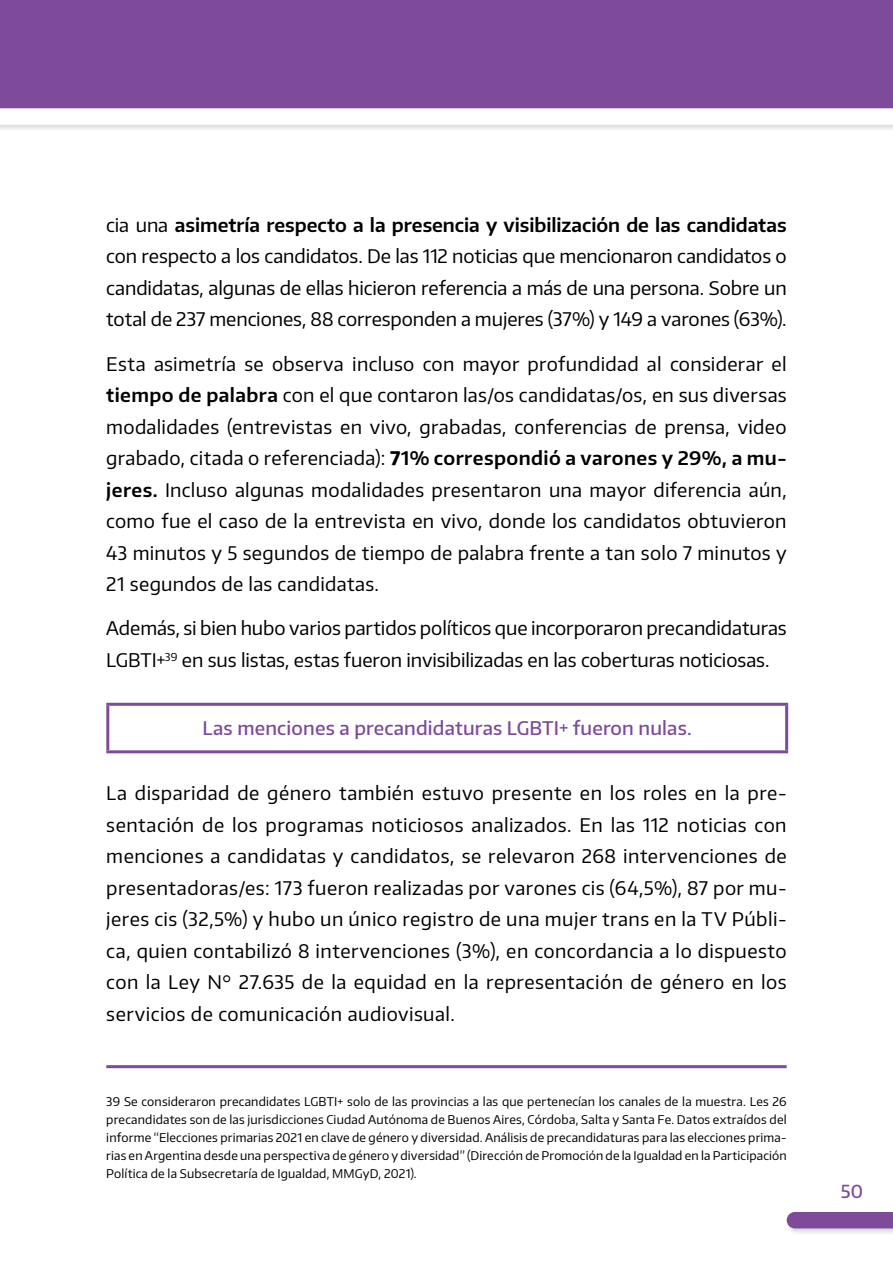
<style>
.page{position:relative;width:893px;height:1263px;background:#fff}
.page>*{position:absolute;margin:0;border:0;box-sizing:border-box;transform-origin:0 0}
.t1{font:18.75px/31.5px "Encode Sans";color:#000;text-align:justify}
.t2{font:500 18.75px "Encode Sans";letter-spacing:.01em;color:#7d4a9c}
.t3{font:500 18px "Encode Sans";color:#7d4a9c}
.t4{font:12px/18px "Encode Sans";letter-spacing:.015em;color:#000;text-align:justify}
.s1{font-weight:600}
.s2{font-weight:700}
</style>
<div class="page">
<div style="left:0;top:0;width:893px;height:115px;background:#7d4a9c"></div>
<div style="left:0;top:107px;width:893px;height:25px;background:#000;opacity:.15"></div>
<svg style="left:0;top:108px;width:893px;height:17px"></svg>
<div style="left:786px;top:1211px;width:107px;height:25px;background:#000;opacity:.15"></div>
<div style="left:787px;top:1212px;width:106px;height:16px;background:#7d4a9c"></div>
<hr style="left:106px;top:703px;width:682px;height:3px;background:#7d4a9c">
<hr style="left:106px;top:706px;width:3px;height:44px;background:#7d4a9c">
<hr style="left:785px;top:706px;width:3px;height:44px;background:#7d4a9c">
<hr style="left:106px;top:750px;width:682px;height:3px;background:#7d4a9c">
<hr style="left:106px;top:1065px;width:681px;height:3px;background:#7d4a9c">
<p class="t1" style="left:106px;top:209px;width:682px">cia una <span class="s1">asimetría respecto a la presencia y visibilización de las candidatas </span>con respecto a los candidatos. De las 112 noticias que mencionaron candidatos o candidatas, algunas de ellas hicieron referencia a más de una persona. Sobre un total de 237 menciones, 88 corresponden a mujeres (37%) y 149 a varones (63%).</p>
<p class="t1" style="left:106px;top:347px;width:682px">Esta asimetría se observa incluso con mayor profundidad al considerar el <span class="s1">tiempo de palabra</span> con el que contaron las/os candidatas/os, en sus diversas modalidades (entrevistas en vivo, grabadas, conferencias de prensa, video grabado, citada o referenciada): <span class="s2">7</span><span class="s1">1% correspondió a varones y 29%, a mu&shy;jeres.</span> Incluso algunas modalidades presentaron una mayor diferencia aún, como fue el caso de la entrevista en vivo, donde los candidatos obtuvieron 43 minutos y 5 segundos de tiempo de palabra frente a tan solo 7 minutos y 21 segundos de las candidatas.</p>
<p class="t1" style="left:106px;top:612px;width:682px">Además, si bien hubo varios partidos políticos que incorporaron precandidaturas<br>LGBTI+<sup>39</sup> en sus listas, estas fueron invisibilizadas en las coberturas noticiosas.</p>
<p class="t2" style="left:203px;top:715px;width:491px">Las menciones a precandidaturas LGBTI+ fueron nulas.</p>
<p class="t1" style="left:106px;top:777px;width:682px">La disparidad de género también estuvo presente en los roles en la pre&shy;sentación de los programas noticiosos analizados. En las 112 noticias con menciones a candidatas y candidatos, se relevaron 268 intervenciones de presentadoras/es: 173 fueron realizadas por varones cis (64,5%), 87 por mu&shy;jeres cis (32,5%) y hubo un único registro de una mujer trans en la TV Públi&shy;ca, quien contabilizó 8 intervenciones (3%), en concordancia a lo dispuesto con la Ley N° 27.635 de la equidad en la representación de género en los servicios de comunicación audiovisual.</p>
<p class="t4" style="left:106px;top:1092px;width:682px">39 Se consideraron precandidates LGBTI+ solo de las provincias a las que pertenecían los canales de la muestra. Les 26 precandidates son de las jurisdicciones Ciudad Autónoma de Buenos Aires, Córdoba, Salta y Santa Fe. Datos extraídos del informe “Elecciones primarias 2021 en clave de género y diversidad. Análisis de precandidaturas para las elecciones prima&shy;rias en Argentina desde una perspectiva de género y diversidad” (Dirección de Promoción de la Igualdad en la Participación Política de la Subsecretaría de Igualdad, MMGyD, 2021).</p>
<p class="t3" style="left:841px;top:1180px;width:24px">50</p>
</div>
